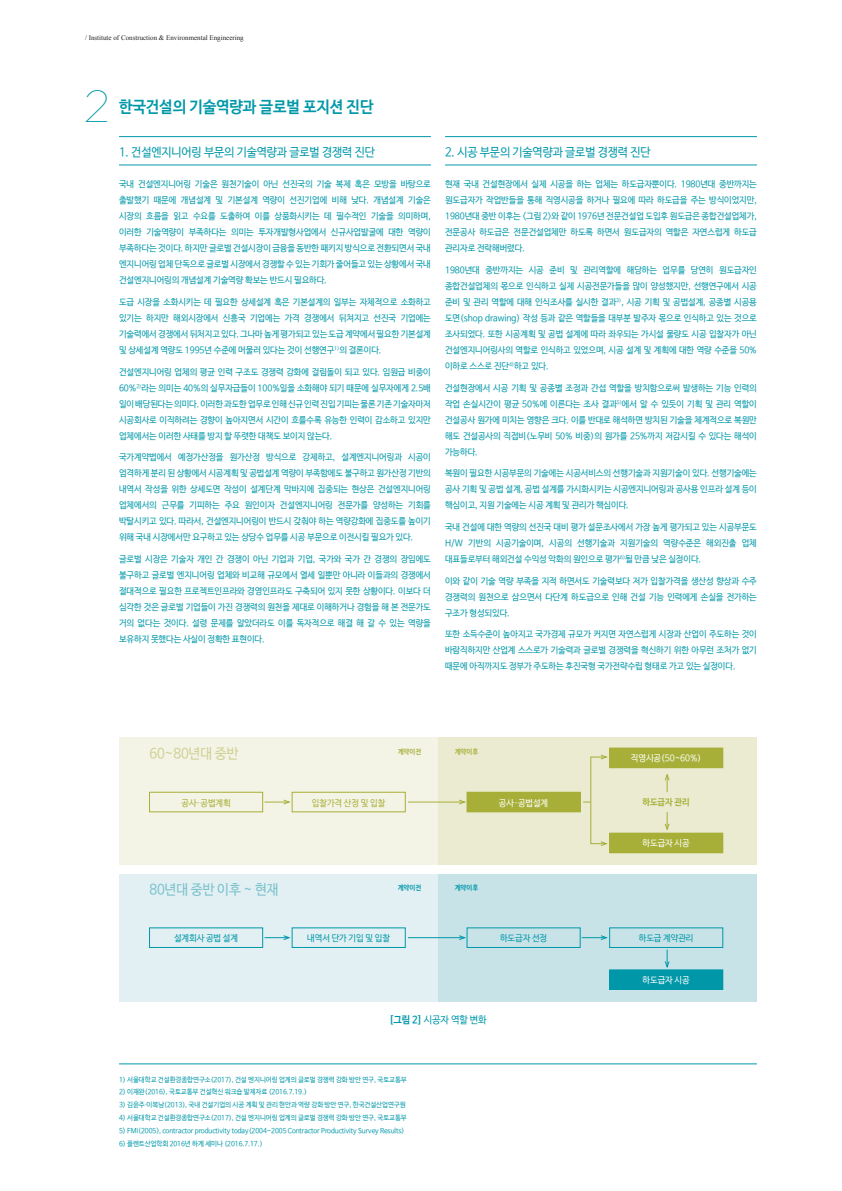
<style>
.page{position:relative;width:842px;height:1191px;background:#fff}
.page>*{position:absolute;margin:0;border:0;box-sizing:border-box;transform-origin:0 0}
.t1{font:100 45px "Gotham";color:#0098a9}
.t2{font:16px "Nanum Barun Gothic OTF Bold";letter-spacing:-.01em;color:#0098a9;scale:.95 1}
.t3{font:14px "Nanum Barun Gothic OTF";letter-spacing:-.01em;color:#79c1cc;scale:.95 1}
.t4{font:14px "Nanum Barun Gothic OTF";letter-spacing:-.01em;color:#ced093;scale:.95 1}
.t5{font:12px "Nanum Barun Gothic OTF";letter-spacing:-.01em;color:#0098a9;scale:.95 1}
.t6{font:10px "Nanum Barun Gothic OTF";letter-spacing:-.01em;color:#0098a9;scale:.95 1}
.t7{font:9px/16px "Nanum Barun Gothic OTF";letter-spacing:-.01em;color:#0098a9;text-align:justify;scale:.95 1}
.t8{font:9px "Nanum Barun Gothic OTF";letter-spacing:-.01em;color:#fff;scale:.95 1}
.t9{font:9px "Nanum Barun Gothic OTF";letter-spacing:-.01em;color:#a7af38;scale:.95 1}
.t10{font:9px "Nanum Barun Gothic OTF Bold";letter-spacing:-.01em;color:#a7af38;scale:.95 1}
.t11{font:7px "Nanum Barun Gothic OTF";letter-spacing:-.01em;color:#0098a9;scale:.95 1}
.t12{font:7px "Times New Roman";color:#231f20}
.t13{font:7px "Nanum Barun Gothic OTF Bold";letter-spacing:-.01em;color:#a7af38;scale:.95 1}
.t14{font:7px "Nanum Barun Gothic OTF Bold";letter-spacing:-.01em;color:#0098a9;scale:.95 1}
.s1{font-family:"Yoon Gothic Pro 750"}
.s2{font-family:"Nanum Barun Gothic OTF Bold"}
.s3{font-family:"Nanum Gothic"}
</style>
<div class="page">
<div style="left:119px;top:737px;width:319px;height:128px;background:#f4f4e6"></div>
<div style="left:438px;top:737px;width:319px;height:128px;background:#eaebd0"></div>
<div style="left:119px;top:874px;width:319px;height:127px;background:#e2f0f3"></div>
<div style="left:438px;top:874px;width:319px;height:127px;background:#c8e3e8"></div>
<hr style="left:119px;top:1063px;width:638px;height:1px;background:#0098a9">
<hr style="left:119px;top:136px;width:312px;height:1px;background:#0098a9">
<hr style="left:445px;top:136px;width:312px;height:1px;background:#0098a9">
<hr style="left:119px;top:164px;width:312px;height:1px;background:#0098a9">
<hr style="left:445px;top:164px;width:312px;height:1px;background:#0098a9">
<div style="left:149px;top:792px;width:114px;height:20px;border:1px solid #a7af38"></div>
<div style="left:467px;top:792px;width:113px;height:20px;background:#a7af38"></div>
<div style="left:292px;top:792px;width:113px;height:20px;border:1px solid #a7af38"></div>
<div style="left:610px;top:748px;width:113px;height:19px;background:#a7af38"></div>
<div style="left:609px;top:748px;width:114px;height:20px;border:1px solid #a7af38"></div>
<div style="left:610px;top:833px;width:113px;height:19px;background:#a7af38"></div>
<div style="left:609px;top:833px;width:114px;height:20px;border:1px solid #a7af38"></div>
<div style="left:610px;top:970px;width:113px;height:19px;background:#0098a9"></div>
<div style="left:609px;top:969px;width:114px;height:20px;border:1px solid #0098a9"></div>
<svg style="left:264px;top:799px;width:26px;height:5px"></svg>
<svg style="left:264px;top:935px;width:26px;height:5px"></svg>
<svg style="left:582px;top:935px;width:25px;height:5px"></svg>
<hr style="left:408px;top:802px;width:57px;height:1px;background:#a7af38">
<svg style="left:459px;top:799px;width:6px;height:5px"></svg>
<hr style="left:408px;top:937px;width:57px;height:1px;background:#0098a9">
<svg style="left:459px;top:935px;width:6px;height:5px"></svg>
<svg style="left:583px;top:755px;width:24px;height:91px"></svg>
<svg style="left:665px;top:949px;width:4px;height:18px"></svg>
<svg style="left:665px;top:812px;width:4px;height:18px"></svg>
<svg style="left:665px;top:774px;width:4px;height:18px"></svg>
<p class="t12" style="left:85px;top:33px;width:160px">/ Institute of Construction &amp; Environmental Engineering</p>
<h1 class="t1" style="left:84px;top:82px;width:27px">2</h1>
<h2 class="t2" style="left:119px;top:98px;width:269px">한국건설의 기술역량과 글로벌 포지션 진단</h2>
<h3 class="t5" style="left:119px;top:146px;width:271px">1. 건설엔지니어링 부문의 기술역량과 글로벌 경쟁력 진단</h3>
<h3 class="t5" style="left:445px;top:146px;width:218px">2. 시공 부문의 기술역량과 글로벌 경쟁력 진단</h3>
<p class="t7" style="left:119px;top:177px;width:330px">국내 건설엔지니어링 기술은 원천기술이 아닌 선진국의 기술 복제 혹은 모방을 바탕으로 출발했기 때문에 개념설계 및 기본설계 역량이 선진기업에 비해 낮다. 개념설계 기술은 시장의 흐름을 읽고 수요를 도출하여 이를 상품화시키는 데 필수적인 기술을 의미하며, 이러한 기술역량이 부족하다는 의미는 투자개발형사업에서 신규사업발굴에 대한 역량이 부족하다는 것이다. 하지만 글로벌 건설시장이 금융을 동반한 패키지 방식으로 전환되면서 국내 엔지니어링 업체 단독으로 글로벌 시장에서 경쟁할 수 있는 기회가 줄어들고 있는 상황에서 국내 건설엔지니어링의 개념설계 기술역량 확보는 반드시 필요하다.</p>
<p class="t7" style="left:119px;top:294px;width:330px">도급 시장을 소화시키는 데 필요한 상세설계 혹은 기본설계의 일부는 자체적으로 소화하고 있기는 하지만 해외시장에서 신흥국 기업에는 가격 경쟁에서 뒤쳐지고 선진국 기업에는 기술력에서 경쟁에서 뒤처지고 있다. 그나마 높게 평가되고 있는 도급 계약에서 필요한 기본설계 및 상세설계 역량도 1995년 수준에 머물러 있다는 것이 선행연구<sup>1)</sup>의 결론이다.</p>
<p class="t7" style="left:119px;top:364px;width:330px">건설엔지니어링 업체의 평균 인력 구조도 경쟁력 강화에 걸림돌이 되고 있다. 임원급 비중이 60%<sup>2)</sup>라는 의미는 40%의 실무자급들이 100%일을 소화해야 되기 때문에 실무자에게 2.5배 일이 배당된다는 의미다. 이러한 과도한 업무로 인해 신규 인력 진입 기피는 물론 기존 기술자마저 시공회사로 이직하려는 경향이 높아지면서 시간이 흐를수록 유능한 인력이 감소하고 있지만 업체에서는 이러한 사태를 방지 할 뚜렷한 대책도 보이지 않는다.</p>
<p class="t7" style="left:119px;top:450px;width:330px">국가계약법에서 예정가산정을 원가산정 방식으로 강제하고, 설계엔지니어링과 시공이 엄격하게 분리 된 상황에서 시공계획 및 공법설계 역량이 부족함에도 불구하고 원가산정 기반의 내역서 작성을 위한 상세도면 작성이 설계단계 막바지에 집중되는 현상은 건설엔지니어링 업체에서의 근무를 기피하는 주요 원인이자 건설엔지니어링 전문가를 양성하는 기회를 박탈시키고 있다. 따라서, 건설엔지니어링이 반드시 갖춰야 하는 역량강화에 집중도를 높이기 위해 국내 시장에서만 요구하고 있는 상당수 업무를 시공 부문으로 이전시킬 필요가 있다.</p>
<p class="t7" style="left:119px;top:551px;width:330px">글로벌 시장은 기술자 개인 간 경쟁이 아닌 기업과 기업, 국가와 국가 간 경쟁의 장임에도 불구하고 글로벌 엔지니어링 업체와 비교해 규모에서 열세 일뿐만 아니라 이들과의 경쟁에서 절대적으로 필요한 프로젝트인프라와 경영인프라도 구축되어 있지 못한 상황이다. 이보다 더 심각한 것은 글로벌 기업들이 가진 경쟁력의 원천을 제대로 이해하거나 경험을 해 본 전문가도 거의 없다는 것이다. 설령 문제를 알았더라도 이를 독자적으로 해결 해 갈 수 있는 역량을 보유하지 못했다는 사실이 정확한 표현이다.</p>
<p class="t7" style="left:445px;top:177px;width:330px">현재 국내 건설현장에서 실제 시공을 하는 업체는 하도급자뿐이다. 1980년대 중반까지는 원도급자가 작업반들을 통해 직영시공을 하거나 필요에 따라 하도급을 주는 방식이었지만, 1980년대 중반 이후는 &lt;그림 2&gt;와 같이 1976년 전문건설업 도입후 원도급은 종합건설업체가, 전문공사 하도급은 전문건설업체만 하도록 하면서 원도급자의 역할은 자연스럽게 하도급 관리자로 전락해버렸다.</p>
<p class="t7" style="left:445px;top:262px;width:330px">1980년대 중반까지는 시공 준비 및 관리역할에 해당하는 업무를 당연히 원도급자인 종합건설업체의 몫으로 인식하고 실제 시공전문가들을 많이 양성했지만, 선행연구에서 시공 준비 및 관리 역할에 대해 인식조사를 실시한 결과<sup>3)</sup>, 시공 기획 및 공법설계, 공종별 시공용 도면(shop drawing) 작성 등과 같은 역할들을 대부분 발주자 몫으로 인식하고 있는 것으로 조사되었다. 또한 시공계획 및 공법 설계에 따라 좌우되는 가시설 물량도 시공 입찰자가 아닌 건설엔지니어링사의 역할로 인식하고 있었으며, 시공 설계 및 계획에 대한 역량 수준을 50% 이하로 스스로 진단<sup>4)</sup>하고 있다.</p>
<p class="t7" style="left:445px;top:380px;width:330px">건설현장에서 시공 기획 및 공종별 조정과 간섭 역할을 방치함으로써 발생하는 기능 인력의 작업 손실시간이 평균 50%에 이른다는 조사 결과<sup>5)</sup>에서 알 수 있듯이 기획 및 관리 역할이 건설공사 원가에 미치는 영향은 크다. 이를 반대로 해석하면 방치된 기술을 체계적으로 복원만 해도 건설공사의 직접비(노무비 50% 비중)의 원가를 25%까지 저감시킬 수 있다는 해석이 가능하다.</p>
<p class="t7" style="left:445px;top:466px;width:330px">복원이 필요한 시공부문의 기술에는 시공서비스의 선행기술과 지원기술이 있다. 선행기술에는 공사 기획 및 공법 설계, 공법 설계를 가시화시키는 시공엔지니어링과 공사용 인프라 설계 등이 핵심이고, 지원 기술에는 시공 계획 및 관리가 핵심이다.</p>
<p class="t7" style="left:445px;top:519px;width:330px">국내 건설에 대한 역량의 선진국 대비 평가 설문조사에서 가장 높게 평가되고 있는 시공부문도 H/W 기반의 시공기술이며, 시공의 선행기술과 지원기술의 역량수준은 해외진출 업체 대표들로부터 해외건설 수익성 악화의 원인으로 평가<sup>6)</sup>될 만큼 낮은 실정이다.</p>
<p class="t7" style="left:445px;top:573px;width:330px">이와 같이 기술 역량 부족을 지적 하면서도 기술력보다 저가 입찰가격을 생산성 향상과 수주 경쟁력의 원천으로 삼으면서 다단계 하도급으로 인해 건설 기능 인력에게 손실을 전가하는 구조가 형성되있다.</p>
<p class="t7" style="left:445px;top:627px;width:330px">또한 소득수준이 높아지고 국가경제 규모가 커지면 자연스럽게 시장과 산업이 주도하는 것이 바람직하지만 산업계 스스로가 기술력과 글로벌 경쟁력을 혁신하기 위한 아무런 조처가 없기 때문에 아직까지도 정부가 주도하는 후진국형 국가전략수립 형태로 가고 있는 실정이다.</p>
<h3 class="t4" style="left:149px;top:746px;width:95px">60~80년대 중반</h3>
<p class="t13" style="left:398px;top:748px;width:26px">계약이전</p>
<p class="t13" style="left:455px;top:748px;width:26px">계약이후</p>
<p class="t9" style="left:181px;top:798px;width:53px">공사<span class="s1">·</span>공법계획</p>
<p class="t9" style="left:312px;top:798px;width:79px">입찰가격 산정 및 입찰</p>
<p class="t8" style="left:499px;top:798px;width:53px">공사<span class="s1">·</span>공법설계</p>
<h3 class="t3" style="left:149px;top:882px;width:138px">80년대 중반 이후 ~ 현재</h3>
<p class="t14" style="left:398px;top:884px;width:26px">계약이전</p>
<p class="t14" style="left:455px;top:884px;width:26px">계약이후</p>
<p class="t8" style="left:631px;top:754px;width:76px">직영시공(50~60%)</p>
<p class="t10" style="left:642px;top:797px;width:51px">하도급자 관리</p>
<p class="t8" style="left:643px;top:839px;width:51px">하도급자 시공</p>
<p class="t7" style="left:307px;top:930px;width:89px">내역서 단가 기입 및 입찰</p>
<p class="t7" style="left:174px;top:930px;width:69px">설계회사 공법 설계</p>
<p class="t7" style="left:500px;top:930px;width:51px">하도급자 선정</p>
<p class="t7" style="left:639px;top:930px;width:59px">하도급 계약관리</p>
<p class="t8" style="left:643px;top:975px;width:51px">하도급자 시공</p>
<p class="t6" style="left:389px;top:1014px;width:104px"><span class="s2">[그림 2]</span> 시공자 역할 변화</p>
<p class="t11" style="left:119px;top:1075px;width:304px">1) 서울대학교 건설환경종합연구소(2017), 건설 엔지니어링 업계의 글로벌 경쟁력 강화 방안 연구, 국토교통부</p>
<p class="t11" style="left:119px;top:1088px;width:199px">2) 이재완(2016), 국토교통부 건설혁신 워크숍 발제자료 (2016.7.19.)</p>
<p class="t11" style="left:119px;top:1101px;width:303px">3) 김윤주<span class="s3">·</span>이복남(2013), 국내 건설기업의 시공 계획 및 관리 현안과 역량 강화 방안 연구, 한국건설산업연구원</p>
<p class="t11" style="left:119px;top:1114px;width:304px">4) 서울대학교 건설환경종합연구소(2017), 건설 엔지니어링 업계의 글로벌 경쟁력 강화 방안 연구, 국토교통부</p>
<p class="t11" style="left:119px;top:1127px;width:302px">5) FMI(2005), contractor productivity today(2004~2005 Contractor Productivity Survey Results)</p>
<p class="t11" style="left:119px;top:1140px;width:153px">6) 플랜트산업학회 2016년 하계 세미나 (2016.7.17.)</p>
</div>
